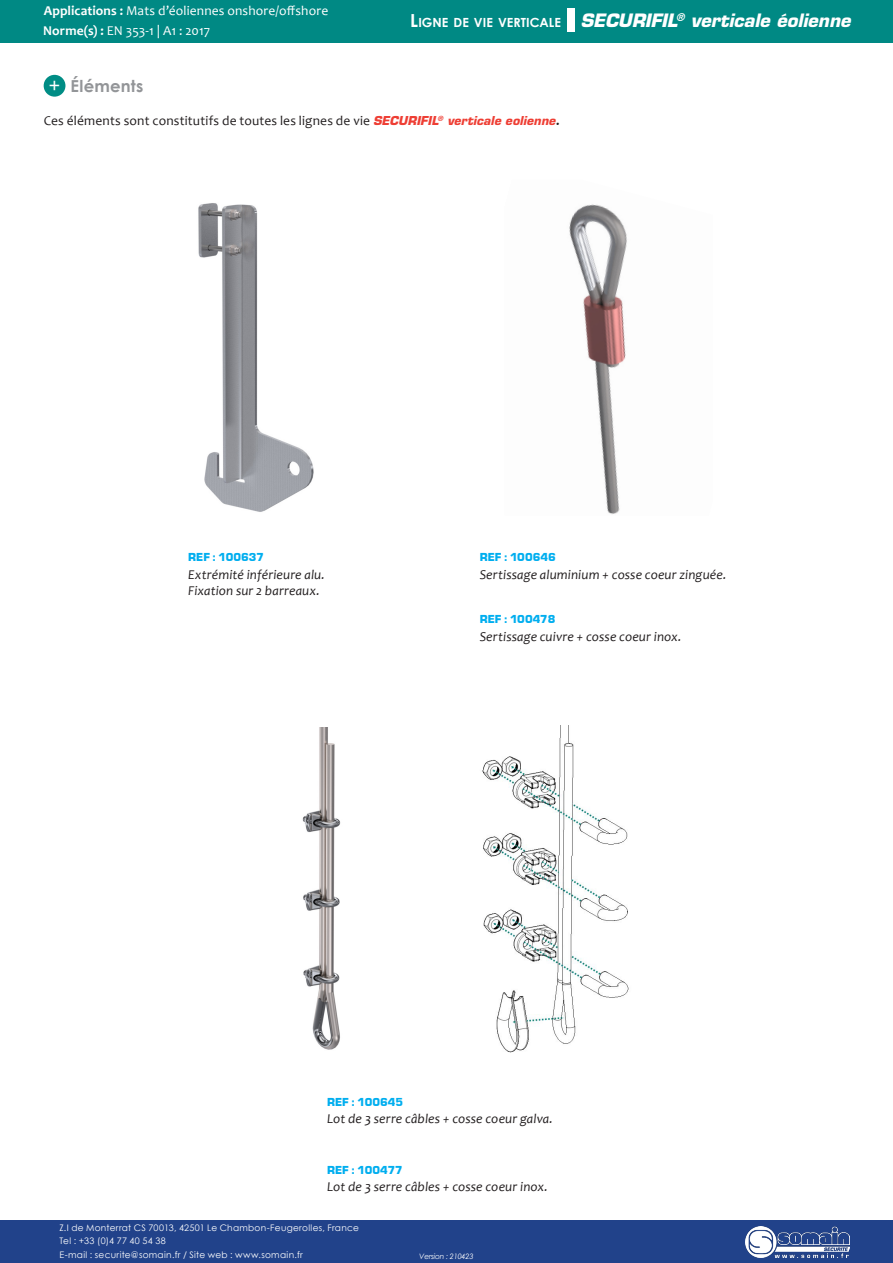
<style>
.page{position:relative;width:893px;height:1263px;background:#fff}
.page>*{position:absolute;margin:0;border:0;box-sizing:border-box;transform-origin:0 0}
.t1{font:19.5px "Eurostile";color:#fff}
.t2{font:italic 700 18px "Eurostile LT Std";color:#fff}
.t3{font:700 16.5px "Century Gothic";letter-spacing:.01em;color:#939598}
.t4{font:italic 13.5px "Candara";letter-spacing:.01em;color:#231f20}
.t5{font:13.5px "Candara";letter-spacing:.01em;color:#231f20}
.t6{font:13.5px/19.5px "Candara";letter-spacing:.01em;color:#fff}
.t7{font:700 12.6px "Century Gothic";letter-spacing:.005em;color:#fff}
.t8{font:900 12px "Eurostile Becker";letter-spacing:.005em;color:#00aeef}
.t9{font:9px/13.5px "Century Gothic";letter-spacing:.03em;color:#fff}
.t10{font:italic 7.5px "Century Gothic";letter-spacing:-.025em;color:#fff}
.s1{font-weight:700}
.s2{font-size:18px}
.s3{font-family:"Eurostile LT Std";font-weight:700;font-style:italic;font-size:12px;color:#ee3e34}
</style>
<div class="page">
<div style="left:0;top:0;width:893px;height:43px;background:#008984"></div>
<div style="left:567px;top:9px;width:7px;height:23px;background:#fff"></div>
<div style="left:0;top:1220px;width:893px;height:43px;background:#21428a"></div>
<img style="left:745px;top:1226px;width:105px;height:31px">
<div style="left:44px;top:75px;width:21px;height:22px;background:#008d85;border-radius:50%"></div>
<img style="left:302px;top:728px;width:39px;height:322px">
<img style="left:569px;top:204px;width:58px;height:310px">
<img style="left:482px;top:725px;width:147px;height:327px">
<img style="left:198px;top:203px;width:116px;height:309px">
<p class="t6" style="left:43px;top:1px;width:287px"><span class="s1">Applications :</span> Mats d’éoliennes onshore/offshore<br><span class="s1">Norme(s) :</span> EN 353-1 | A1 : 2017</p>
<p class="t7" style="left:410px;top:13px;width:152px"><span class="s2">L</span>IGNE DE VIE VERTICALE</p>
<p class="t1" style="left:49px;top:72px;width:13px">+</p>
<p class="t3" style="left:70px;top:73px;width:74px">Éléments</p>
<p class="t5" style="left:44px;top:112px;width:517px">Ces éléments sont constitutifs de toutes les lignes de vie <span class="s3">SECURIFIL</span><sup>®</sup> <span class="s3">verticale eolienne</span><span class="s1">.</span></p>
<h2 class="t2" style="left:581px;top:10px;width:271px">SECURIFIL<sup>®</sup> verticale éolienne</h2>
<p class="t8" style="left:188px;top:550px;width:78px">REF : 100637</p>
<p class="t8" style="left:480px;top:550px;width:78px">REF : 100646</p>
<p class="t4" style="left:188px;top:566px;width:138px">Extrémité inférieure alu.</p>
<p class="t4" style="left:188px;top:582px;width:133px">Fixation sur 2 barreaux.</p>
<p class="t4" style="left:480px;top:566px;width:248px">Sertissage aluminium + cosse coeur zinguée.</p>
<p class="t8" style="left:480px;top:612px;width:77px">REF : 100478</p>
<p class="t4" style="left:480px;top:628px;width:203px">Sertissage cuivre + cosse coeur inox.</p>
<p class="t8" style="left:327px;top:1095px;width:78px">REF : 100645</p>
<p class="t4" style="left:327px;top:1110px;width:227px">Lot de 3 serre câbles + cosse coeur galva.</p>
<p class="t8" style="left:327px;top:1163px;width:77px">REF : 100477</p>
<p class="t4" style="left:327px;top:1178px;width:222px">Lot de 3 serre câbles + cosse coeur inox.</p>
<p class="t9" style="left:60px;top:1221px;width:301px">Z.I de Monterrat CS 70013, 42501 Le Chambon-Feugerolles, France<br>Tel : +33 (0)4 77 40 54 38<br>E-mail : securite@somain.fr / Site web : www.somain.fr</p>
<p class="t10" style="left:419px;top:1250px;width:56px">Version : 210423</p>
</div>
